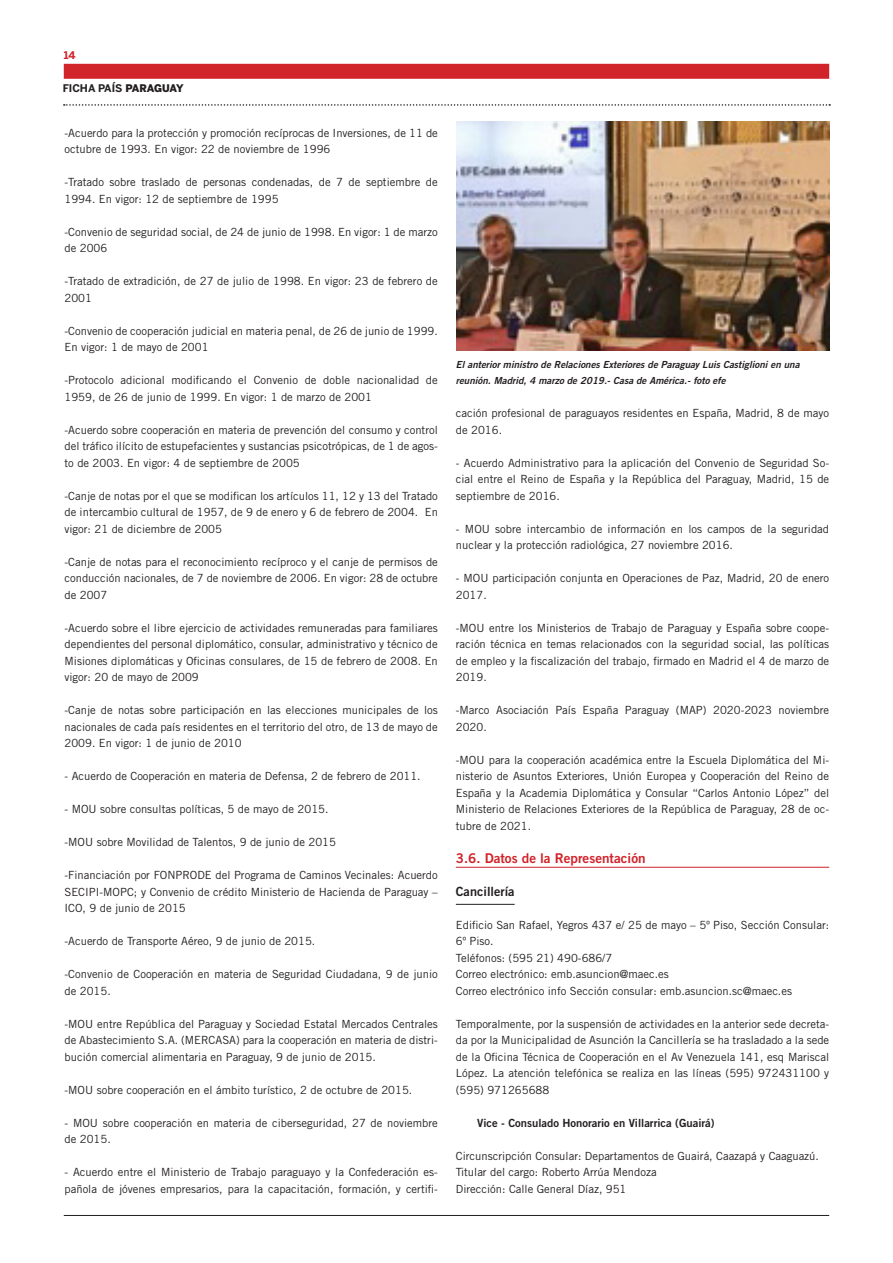
<style>
.page{position:relative;width:893px;height:1263px;background:#fff}
.page>*{position:absolute;margin:0;border:0;box-sizing:border-box;transform-origin:0 0}
.TITULO_2º_NIVEL{font:13.5px "Trade Gothic LT Std Bd 2";color:#d1232a}
.TITULO_3º_NIVEL{font:12.75px "Trade Gothic LT Std Bd 2";color:#231f20}
.TEXTO_NORMAL{font:11.25px/16.5px "Trade Gothic LT Std";color:#231f20}
.TITULO_4º_NIVEL{font:11.25px "Trade Gothic LT Std Bd 2";color:#231f20}
.t1{font:700 10.5px "Benton Sans";color:#231f20}
.t2{font:700 10.5px "Benton Sans";color:#d1232a}
.TEXTO_PIE_DE_FOTO{font:9.75px/16.5px "Trade Gothic LT Std Bd 2 Obl";color:#231f20}
.s1{font-weight:900}
</style>
<div class="page">
<div style="left:64px;top:64px;width:765px;height:15px;background:#d1232a"></div>
<hr style="left:64px;top:1215px;width:765px;height:1px;background:#231f20">
<svg style="left:64px;top:104px;width:766px;height:2px"></svg>
<hr style="left:456px;top:867px;width:373px;height:1px;background:#d1232a">
<hr style="left:456px;top:904px;width:59px;height:1px;background:#231f20">
<img style="left:456px;top:122px;width:374px;height:229px">
<p class="t2" style="left:64px;top:49px;width:13px">14</p>
<p class="t1" style="left:63px;top:82px;width:123px">FICHA PAÍS <span class="s1">PARAGUAY</span></p>
<p class="TEXTO_NORMAL" style="left:65px;top:124px;width:375px">-Acuerdo para la protección y promoción recíprocas de Inversiones, de 11 de octubre de 1993. En vigor: 22 de noviembre de 1996</p>
<p class="TEXTO_NORMAL" style="left:65px;top:174px;width:375px">-Tratado sobre traslado de personas condenadas, de 7 de septiembre de<br>1994. En vigor: 12 de septiembre de 1995</p>
<p class="TEXTO_NORMAL" style="left:65px;top:223px;width:375px">-Convenio de seguridad social, de 24 de junio de 1998. En vigor: 1 de marzo de 2006</p>
<p class="TEXTO_NORMAL" style="left:65px;top:273px;width:375px">-Tratado de extradición, de 27 de julio de 1998. En vigor: 23 de febrero de<br>2001</p>
<p class="TEXTO_NORMAL" style="left:65px;top:322px;width:375px">-Convenio de cooperación judicial en materia penal, de 26 de junio de 1999.<br>En vigor: 1 de mayo de 2001</p>
<p class="TEXTO_NORMAL" style="left:65px;top:372px;width:375px">-Protocolo adicional modificando el Convenio de doble nacionalidad de<br>1959, de 26 de junio de 1999. En vigor: 1 de marzo de 2001</p>
<p class="TEXTO_NORMAL" style="left:65px;top:421px;width:375px;text-align:justify">-Acuerdo sobre cooperación en materia de prevención del consumo y control del tráfico ilícito de estupefacientes y sustancias psicotrópicas, de 1 de agos&shy;to de 2003. En vigor: 4 de septiembre de 2005</p>
<p class="TEXTO_NORMAL" style="left:65px;top:487px;width:375px;text-align:justify">-Canje de notas por el que se modifican los artículos 11, 12 y 13 del Tratado de intercambio cultural de 1957, de 9 de enero y 6 de febrero de 2004. En vigor: 21 de diciembre de 2005</p>
<p class="TEXTO_NORMAL" style="left:65px;top:553px;width:375px;text-align:justify">-Canje de notas para el reconocimiento recíproco y el canje de permisos de conducción nacionales, de 7 de noviembre de 2006. En vigor: 28 de octubre de 2007</p>
<p class="TEXTO_NORMAL" style="left:65px;top:619px;width:375px;text-align:justify">-Acuerdo sobre el libre ejercicio de actividades remuneradas para familiares dependientes del personal diplomático, consular, administrativo y técnico de Misiones diplomáticas y Oficinas consulares, de 15 de febrero de 2008. En vigor: 20 de mayo de 2009</p>
<p class="TEXTO_NORMAL" style="left:65px;top:702px;width:375px;text-align:justify">-Canje de notas sobre participación en las elecciones municipales de los nacionales de cada país residentes en el territorio del otro, de 13 de mayo de 2009. En vigor: 1 de junio de 2010</p>
<p class="TEXTO_NORMAL" style="left:65px;top:768px;width:358px">- Acuerdo de Cooperación en materia de Defensa, 2 de febrero de 2011.</p>
<p class="TEXTO_NORMAL" style="left:65px;top:801px;width:265px">- MOU sobre consultas políticas, 5 de mayo de 2015.</p>
<p class="TEXTO_NORMAL" style="left:65px;top:834px;width:273px">-MOU sobre Movilidad de Talentos, 9 de junio de 2015</p>
<p class="TEXTO_NORMAL" style="left:65px;top:867px;width:375px;text-align:justify">-Financiación por FONPRODE del Programa de Caminos Vecinales: Acuerdo SECIPI-MOPC; y Convenio de crédito Ministerio de Hacienda de Paraguay – ICO, 9 de junio de 2015</p>
<p class="TEXTO_NORMAL" style="left:65px;top:933px;width:252px">-Acuerdo de Transporte Aéreo, 9 de junio de 2015.</p>
<p class="TEXTO_NORMAL" style="left:65px;top:966px;width:375px">-Convenio de Cooperación en materia de Seguridad Ciudadana, 9 de junio de 2015.</p>
<p class="TEXTO_NORMAL" style="left:65px;top:1015px;width:375px;text-align:justify">-MOU entre República del Paraguay y Sociedad Estatal Mercados Centrales de Abastecimiento S.A. (MERCASA) para la cooperación en materia de distri&shy;bución comercial alimentaria en Paraguay, 9 de junio de 2015.</p>
<p class="TEXTO_NORMAL" style="left:65px;top:1081px;width:349px">-MOU sobre cooperación en el ámbito turístico, 2 de octubre de 2015.</p>
<p class="TEXTO_NORMAL" style="left:65px;top:1114px;width:375px">- MOU sobre cooperación en materia de ciberseguridad, 27 de noviembre de 2015.</p>
<p class="TEXTO_NORMAL" style="left:65px;top:1164px;width:375px">- Acuerdo entre el Ministerio de Trabajo paraguayo y la Confederación es&shy;pañola de jóvenes empresarios, para la capacitación, formación, y certifi-</p>
<p class="TEXTO_PIE_DE_FOTO" style="left:456px;top:356px;width:345px">El anterior ministro de Relaciones Exteriores de Paraguay Luis Castiglioni en una reunión. Madrid, 4 marzo de 2019.- Casa de América.- foto efe</p>
<p class="TEXTO_NORMAL" style="left:456px;top:405px;width:375px">cación profesional de paraguayos residentes en España, Madrid, 8 de mayo de 2016.</p>
<p class="TEXTO_NORMAL" style="left:456px;top:454px;width:375px;text-align:justify">- Acuerdo Administrativo para la aplicación del Convenio de Seguridad So&shy;cial entre el Reino de España y la República del Paraguay, Madrid, 15 de septiembre de 2016.</p>
<p class="TEXTO_NORMAL" style="left:456px;top:520px;width:375px">- MOU sobre intercambio de información en los campos de la seguridad nuclear y la protección radiológica, 27 noviembre 2016.</p>
<p class="TEXTO_NORMAL" style="left:456px;top:570px;width:375px">- MOU participación conjunta en Operaciones de Paz, Madrid, 20 de enero<br>2017.</p>
<p class="TEXTO_NORMAL" style="left:456px;top:619px;width:375px;text-align:justify">-MOU entre los Ministerios de Trabajo de Paraguay y España sobre coope&shy;ración técnica en temas relacionados con la seguridad social, las políticas de empleo y la fiscalización del trabajo, firmado en Madrid el 4 de marzo de 2019.</p>
<p class="TEXTO_NORMAL" style="left:456px;top:702px;width:375px">-Marco Asociación País España Paraguay (MAP) 2020-2023 noviembre<br>2020.</p>
<p class="TEXTO_NORMAL" style="left:456px;top:751px;width:375px;text-align:justify">-MOU para la cooperación académica entre la Escuela Diplomática del Mi&shy;nisterio de Asuntos Exteriores, Unión Europea y Cooperación del Reino de España y la Academia Diplomática y Consular “Carlos Antonio López” del Ministerio de Relaciones Exteriores de la República de Paraguay, 28 de oc&shy;tubre de 2021.</p>
<p class="TITULO_2º_NIVEL" style="left:456px;top:849px;width:191px">3.6. Datos de la Representación</p>
<p class="TITULO_3º_NIVEL" style="left:456px;top:883px;width:60px">Cancillería</p>
<p class="TEXTO_NORMAL" style="left:456px;top:916px;width:375px">Edificio San Rafael, Yegros 437 e/ 25 de mayo – 5º Piso, Sección Consular:<br>6º Piso.</p>
<p class="TEXTO_NORMAL" style="left:456px;top:949px;width:158px">Teléfonos: (595 21) 490-686/7</p>
<p class="TEXTO_NORMAL" style="left:456px;top:966px;width:215px">Correo electrónico: emb.asuncion@maec.es</p>
<p class="TEXTO_NORMAL" style="left:456px;top:982px;width:338px">Correo electrónico info Sección consular: emb.asuncion.sc@maec.es</p>
<p class="TEXTO_NORMAL" style="left:456px;top:1015px;width:375px;text-align:justify">Temporalmente, por la suspensión de actividades en la anterior sede decreta&shy;da por la Municipalidad de Asunción la Cancillería se ha trasladado a la sede de la Oficina Técnica de Cooperación en el Av Venezuela 141, esq Mariscal López. La atención telefónica se realiza en las líneas (595) 972431100 y (595) 971265688</p>
<p class="TITULO_4º_NIVEL" style="left:477px;top:1116px;width:239px">Vice - Consulado Honorario en Villarrica (Guairá)</p>
<p class="TEXTO_NORMAL" style="left:456px;top:1147px;width:365px">Circunscripción Consular: Departamentos de Guairá, Caazapá y Caaguazú.</p>
<p class="TEXTO_NORMAL" style="left:456px;top:1164px;width:202px">Titular del cargo: Roberto Arrúa Mendoza</p>
<p class="TEXTO_NORMAL" style="left:456px;top:1180px;width:172px">Dirección: Calle General Díaz, 951</p>
</div>
